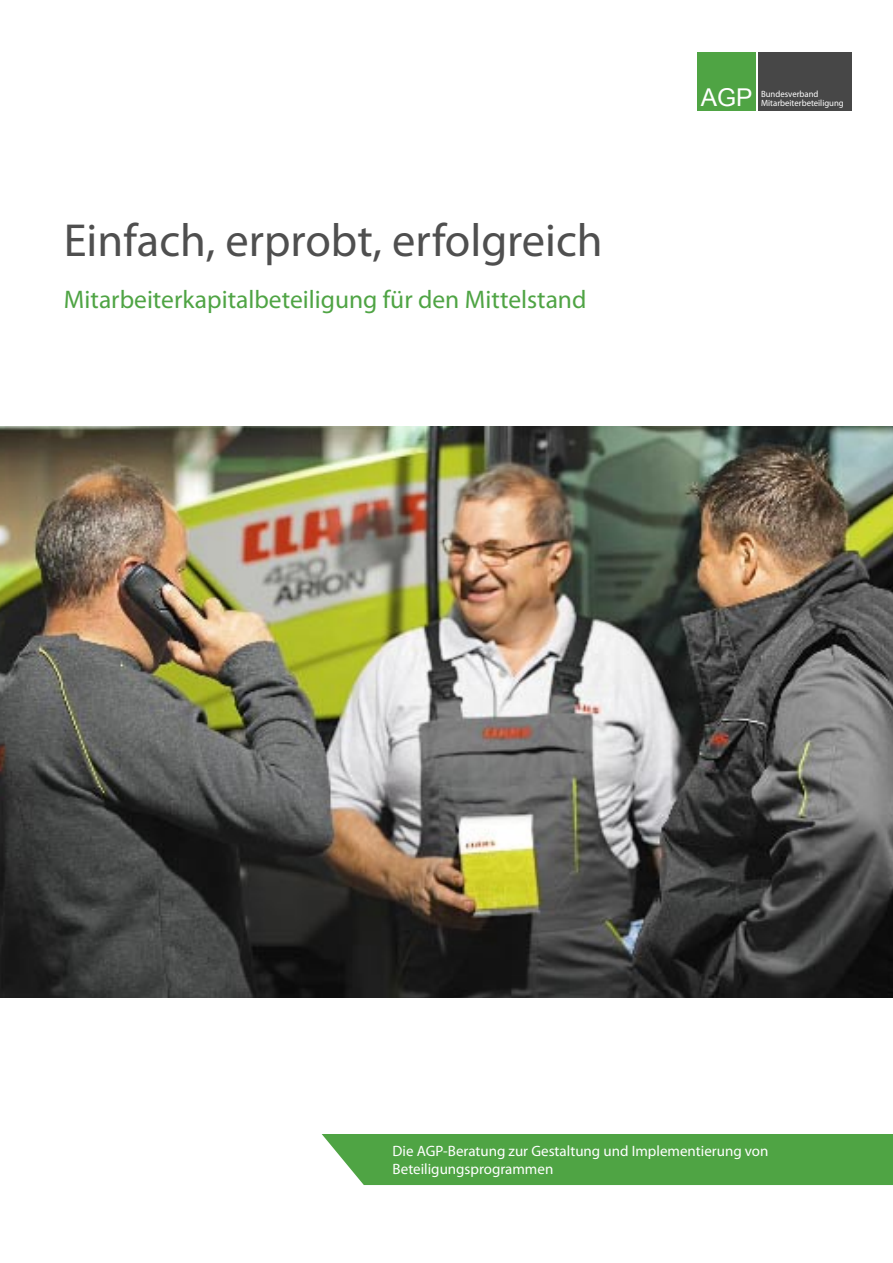
<style>
.page{position:relative;width:893px;height:1263px;background:#fff}
.page>*{position:absolute;margin:0;border:0;box-sizing:border-box;transform-origin:0 0}
.Überschrift{font:46.5px "Myriad Pro";color:#4f4f4f}
.t1{font:25.5px "Myriad Pro";color:#4fa444}
.t2{font:24.6px "Arial";color:#fff}
.Fließtext{font:15px/18px "Myriad Pro";color:#fff}
.t3{font:9px "Myriad Pro";color:#fff;scale:.96 1}
</style>
<div class="page">
<div style="left:322px;top:1134px;width:571px;height:51px;background:#4fa444"></div>
<div style="left:697px;top:53px;width:58px;height:58px;background:#4fa444"></div>
<div style="left:758px;top:52px;width:93px;height:59px;background:#474747"></div>
<img style="left:0;top:427px;width:893px;height:571px">
<p class="Überschrift" style="left:64px;top:212px;width:540px">Einfach, erprobt, erfolgreich</p>
<p class="t1" style="left:64px;top:284px;width:524px">Mitarbeiterkapitalbeteiligung für den Mittelstand</p>
<p class="t2" style="left:701px;top:81px;width:53px">AGP</p>
<p class="t3" style="left:761px;top:89px;width:61px">Bundesverband</p>
<p class="t3" style="left:761px;top:98px;width:88px">Mitarbeiterbeteiligung</p>
<p class="Fließtext" style="left:393px;top:1142px;width:377px">Die AGP-Beratung zur Gestaltung und Implementierung von<br>Beteiligungsprogrammen</p>
</div>
